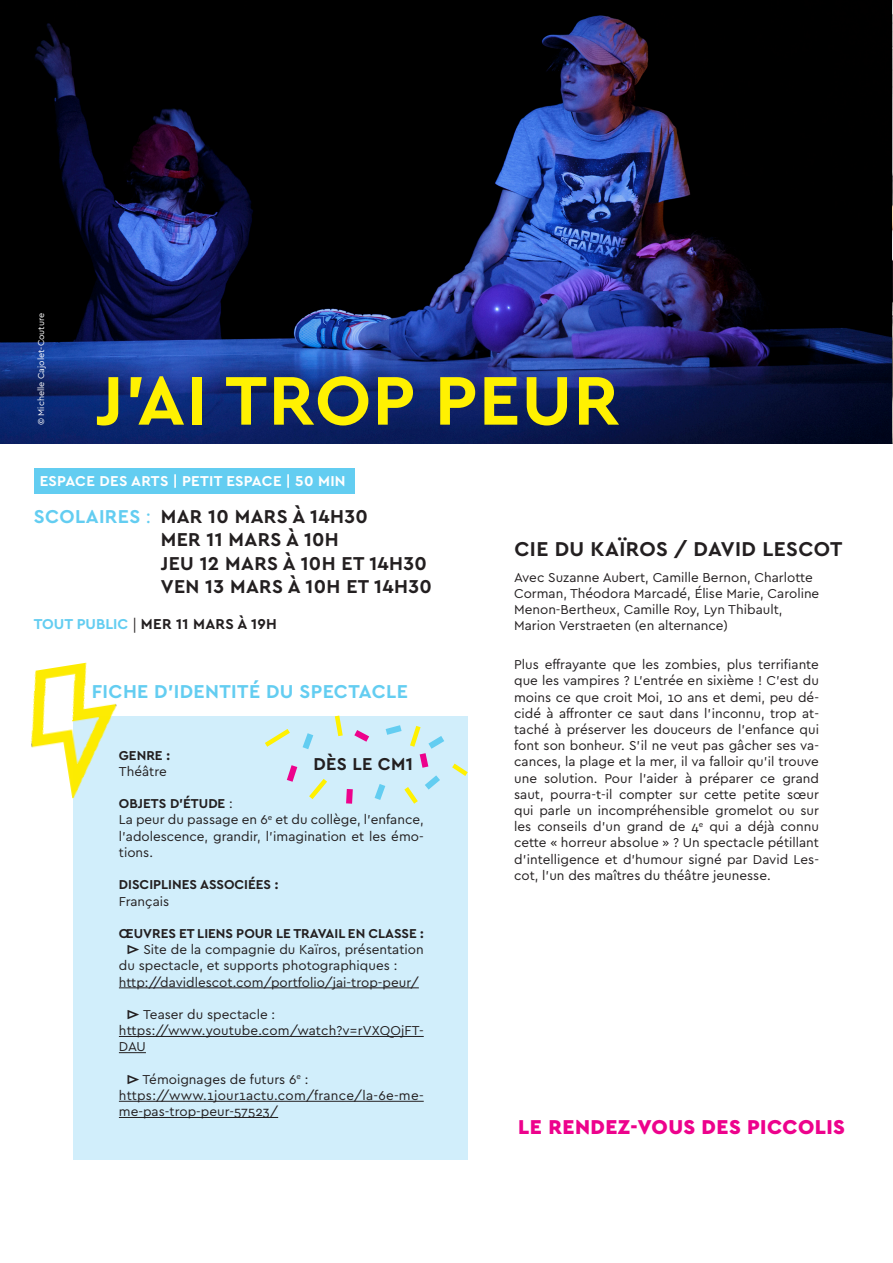
<style>
.page{position:relative;width:893px;height:1263px;background:#fff}
.page>*{position:absolute;margin:0;border:0;box-sizing:border-box;transform-origin:0 0}
.t1{font:700 72px "Cera PRO";letter-spacing:.02em;color:#fff101}
.t2{font:900 21px "Cera PRO";letter-spacing:.02em;color:#ed028c}
.t3{font:700 21px "Cera PRO";letter-spacing:.02em;color:#231f20}
.t4{font:700 19.5px "Cera PRO";letter-spacing:.02em;color:#231f20}
.t5{font:700 19.5px "Cera PRO";letter-spacing:.02em;color:#63cdf1}
.t6{font:700 18px "Cera PRO";letter-spacing:.02em;color:#231f20}
.t7{font:700 15px "Cera PRO";letter-spacing:.02em;color:#fff}
.t8{font:700 15px "Cera PRO";letter-spacing:.01em;color:#231f20}
.t9{font:13.5px/16.2px "Cera PRO";color:#231f20;text-align:justify}
.t10{font:700 13.5px "Cera PRO";color:#231f20}
.t11{font:13.5px/16.2px "Cera PRO";letter-spacing:.02em;color:#231f20}
.t12{font:9px "Cera PRO";color:#fff}
.s1{font-weight:400}
.s2{color:#63cdf1}
.s3{font-family:"Minion Pro";font-weight:400}
.s4{font-weight:700}
</style>
<div class="page">
<img style="left:0;top:0;width:893px;height:443px">
<div style="left:34px;top:468px;width:320px;height:26px;background:#63cdf1"></div>
<div style="left:73px;top:716px;width:395px;height:443px;background:#d1eefb"></div>
<hr style="left:119px;top:987px;width:300px;height:1px;background:#231f20">
<hr style="left:119px;top:1036px;width:305px;height:1px;background:#231f20">
<svg style="left:119px;top:1052px;width:27px;height:1px"></svg>
<hr style="left:119px;top:1101px;width:305px;height:1px;background:#231f20">
<hr style="left:119px;top:1117px;width:159px;height:1px;background:#231f20">
<img style="left:31px;top:662px;width:86px;height:137px">
<svg style="left:265px;top:715px;width:203px;height:89px"></svg>
<p class="t12" style="left:35px;top:425px;width:114px;rotate:-90deg">© Michelle Cajolet-Couture</p>
<p class="t1" style="left:96px;top:353px;width:525px">J’AI TROP PEUR</p>
<p class="t7" style="left:40px;top:471px;width:307px">ESPACE DES ARTS | PETIT ESPACE | 50 MIN</p>
<p class="t5" style="left:34px;top:503px;width:119px">SCOLAIRES <span class="s1">:</span></p>
<p class="t4" style="left:161px;top:503px;width:209px">MAR 10 MARS À 14H30</p>
<p class="t4" style="left:161px;top:527px;width:180px">MER 11 MARS À 10H</p>
<p class="t4" style="left:161px;top:550px;width:268px">JEU 12 MARS À 10H ET 14H30</p>
<p class="t4" style="left:161px;top:573px;width:273px">VEN 13 MARS À 10H ET 14H30</p>
<p class="t8" style="left:34px;top:613px;width:245px"><span class="s2">TOUT PUBLIC</span> <span class="s3">|</span> MER 11 MARS À 19H</p>
<p class="t5" style="left:92px;top:678px;width:318px">FICHE D’IDENTITÉ DU SPECTACLE</p>
<p class="t10" style="left:119px;top:746px;width:53px">GENRE :</p>
<p class="t9" style="left:119px;top:763px;width:49px">Théâtre</p>
<p class="t10" style="left:119px;top:795px;width:115px">OBJETS D’ÉTUDE <span class="s1">:</span></p>
<p class="t9" style="left:119px;top:811px;width:306px">La peur du passage en 6<sup>e</sup> et du collège, l’enfance, l’adolescence, grandir, l’imagination et les émo&shy;tions.</p>
<p class="t10" style="left:119px;top:876px;width:161px">DISCIPLINES ASSOCIÉES :</p>
<p class="t9" style="left:119px;top:892px;width:52px">Français</p>
<p class="t10" style="left:119px;top:924px;width:306px">ŒUVRES ET LIENS POUR LE TRAVAIL EN CLASSE :</p>
<p class="t9" style="left:119px;top:941px;width:306px;text-indent:8px"><span class="s4">▻</span> Site de la compagnie du Kaïros, présentation du spectacle, et supports photographiques :</p>
<p class="t9" style="left:119px;top:973px;width:301px">http://davidlescot.com/portfolio/jai-trop-peur/</p>
<p class="t9" style="left:126px;top:1006px;width:150px"><span class="s4">▻</span> Teaser du spectacle :</p>
<p class="t9" style="left:119px;top:1022px;width:306px">https://www.youtube.com/watch?v=rVXQOjFT-<br>DAU</p>
<p class="t9" style="left:126px;top:1070px;width:184px"><span class="s4">▻</span> Témoignages de futurs 6<sup>e</sup> :</p>
<p class="t11" style="left:119px;top:1087px;width:306px">https://www.1jour1actu.com/france/la-6e-me&shy;me-pas-trop-peur-57523/</p>
<p class="t6" style="left:313px;top:752px;width:101px">DÈS LE CM1</p>
<p class="t3" style="left:514px;top:535px;width:330px">CIE DU KAÏROS / DAVID LESCOT</p>
<p class="t9" style="left:514px;top:568px;width:300px">Avec Suzanne Aubert, Camille Bernon, Charlotte</p>
<p class="t9" style="left:514px;top:585px;width:307px">Corman, Théodora Marcadé, Élise Marie, Caroline</p>
<p class="t9" style="left:514px;top:601px;width:270px">Menon-Bertheux, Camille Roy, Lyn Thibault,</p>
<p class="t9" style="left:514px;top:617px;width:215px">Marion Verstraeten (en alternance)</p>
<p class="t9" style="left:514px;top:656px;width:306px">Plus effrayante que les zombies, plus terrifiante que les vampires ? L’entrée en sixième ! C’est du moins ce que croit Moi, 10 ans et demi, peu dé&shy;cidé à affronter ce saut dans l’inconnu, trop at&shy;taché à préserver les douceurs de l’enfance qui font son bonheur. S’il ne veut pas gâcher ses va&shy;cances, la plage et la mer, il va falloir qu’il trouve une solution. Pour l’aider à préparer ce grand saut, pourra-t-il compter sur cette petite sœur qui parle un incompréhensible gromelot ou sur les conseils d’un grand de 4<sup>e</sup> qui a déjà connu cette « horreur absolue » ? Un spectacle pétillant d’intelligence et d’humour signé par David Les&shy;cot, l’un des maîtres du théâtre jeunesse.</p>
<p class="t2" style="left:518px;top:1112px;width:328px">LE RENDEZ-VOUS DES PICCOLIS</p>
</div>
